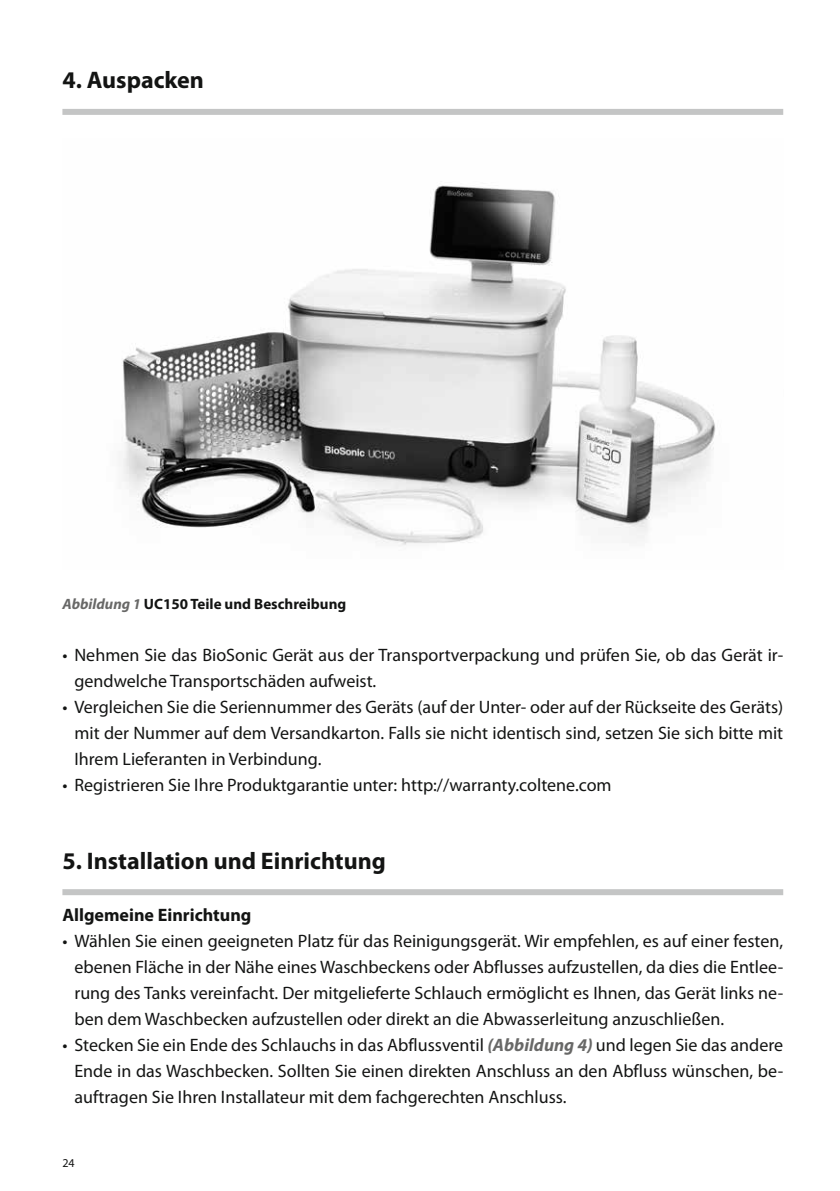
<style>
.page{position:relative;width:840px;height:1191px;background:#fff}
.page>*{position:absolute;margin:0;border:0;box-sizing:border-box;transform-origin:0 0}
.t1{font:700 24px "Myriad Pro";color:#131413}
.t2{font:18px/26px "Myriad Pro";color:#131413;text-align:justify}
.t3{font:700 18px "Myriad Pro";color:#131413}
.t4{font:700 15px "Myriad Pro";color:#131413}
.t5{font:12px "Myriad Pro";color:#131413}
.s1{font-style:italic;color:#686867}
.s2{font-weight:700;font-style:italic;color:#686867}
</style>
<div class="page">
<div style="left:62px;top:109px;width:720px;height:6px;background:#c4c5c5"></div>
<div style="left:62px;top:889px;width:720px;height:6px;background:#c4c5c5"></div>
<img style="left:122px;top:185px;width:594px;height:361px">
<h1 class="t1" style="left:62px;top:65px;width:143px">4. Auspacken</h1>
<p class="t4" style="left:62px;top:594px;width:285px"><span class="s1">Abbildung 1</span> UC150 Teile und Beschreibung</p>
<p class="t2" style="left:74px;top:641px;width:709px;text-indent:-12px">• Nehmen Sie das BioSonic Gerät aus der Transportverpackung und prüfen Sie, ob das Gerät ir&shy;gendwelche Transportschäden aufweist.</p>
<p class="t2" style="left:74px;top:693px;width:710px;text-indent:-12px">• Vergleichen Sie die Seriennummer des Geräts (auf der Unter- oder auf der Rückseite des Geräts) mit der Nummer auf dem Versandkarton. Falls sie nicht identisch sind, setzen Sie sich bitte mit Ihrem Lieferanten in Verbindung.</p>
<p class="t2" style="left:62px;top:771px;width:550px">• Registrieren Sie Ihre Produktgarantie unter: http://warranty.coltene.com</p>
<h1 class="t1" style="left:62px;top:845px;width:325px">5. Installation und Einrichtung</h1>
<p class="t3" style="left:62px;top:903px;width:190px">Allgemeine Einrichtung</p>
<p class="t2" style="left:74px;top:927px;width:709px;text-indent:-12px">• Wählen Sie einen geeigneten Platz für das Reinigungsgerät. Wir empfehlen, es auf einer festen, ebenen Fläche in der Nähe eines Waschbeckens oder Abflusses aufzustellen, da dies die Entlee&shy;rung des Tanks vereinfacht. Der mitgelieferte Schlauch ermöglicht es Ihnen, das Gerät links ne&shy;ben dem Waschbecken aufzustellen oder direkt an die Abwasserleitung anzuschließen.</p>
<p class="t2" style="left:74px;top:1031px;width:710px;text-indent:-12px">• Stecken Sie ein Ende des Schlauchs in das Abflussventil <span class="s2">(Abbildung 4)</span> und legen Sie das andere Ende in das Waschbecken. Sollten Sie einen direkten Anschluss an den Abfluss wünschen, be&shy;auftragen Sie Ihren Installateur mit dem fachgerechten Anschluss.</p>
<p class="t5" style="left:62px;top:1156px;width:14px">24</p>
</div>
